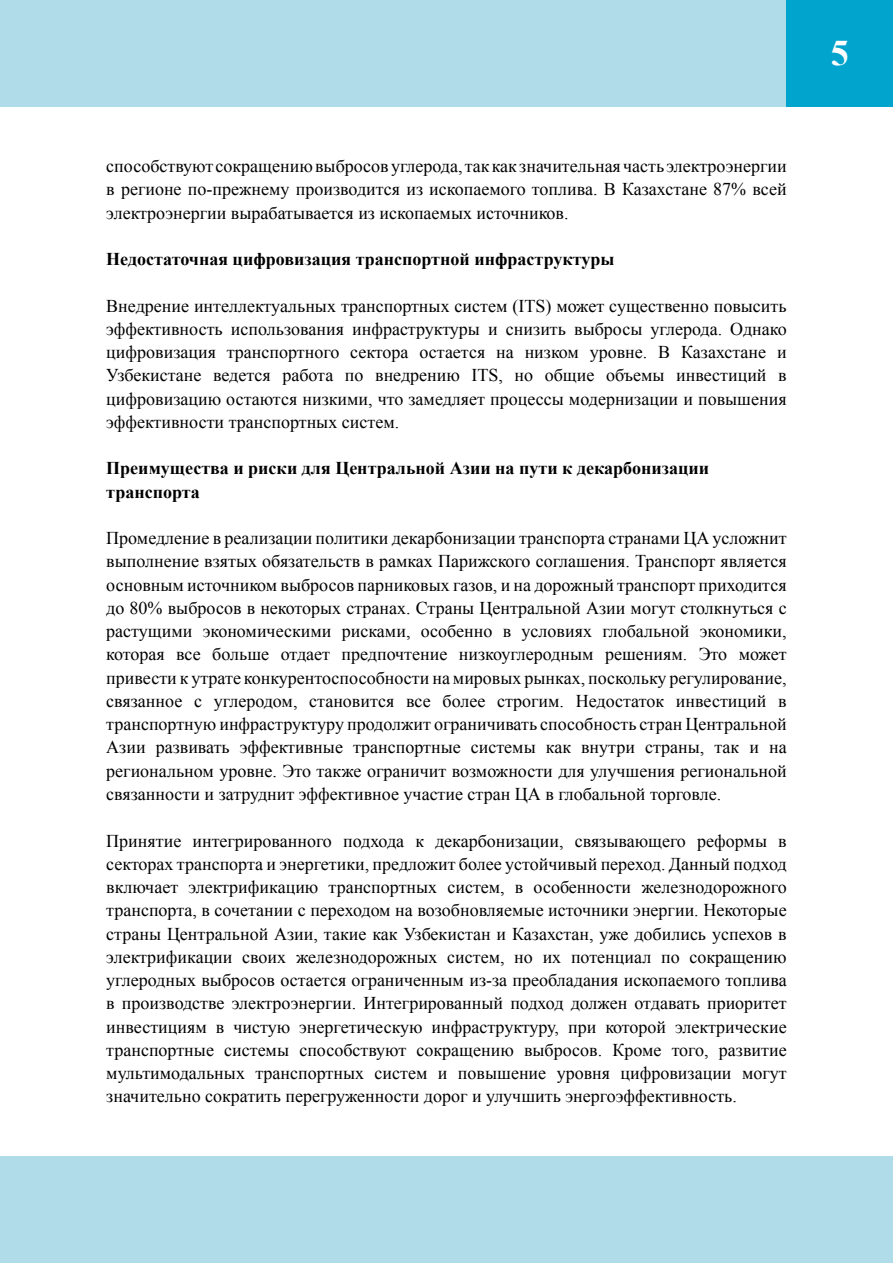
<style>
.page{position:relative;width:893px;height:1263px;background:#fff}
.page>*{position:absolute;margin:0;border:0;box-sizing:border-box;transform-origin:0 0}
.t1{font:700 36px "Times New Roman";color:#fff}
.t2{font:18px/23.2px "Times New Roman";color:#000;text-align:justify}
.t3{font:700 18px/23.2px "Times New Roman";color:#000}
</style>
<div class="page">
<div style="left:0;top:1157px;width:893px;height:106px;background:#b0dcea"></div>
<div style="left:0;top:0;width:893px;height:106px;background:#b0dcea"></div>
<div style="left:787px;top:0;width:106px;height:106px;background:#00a4cd"></div>
<p class="t2" style="left:106px;top:154px;width:682px">способствуют сокращению выбросов углерода, так как значительная часть электроэнергии в регионе по-прежнему производится из ископаемого топлива. В Казахстане 87% всей электроэнергии вырабатывается из ископаемых источников.</p>
<p class="t3" style="left:106px;top:247px;width:510px">Недостаточная цифровизация транспортной инфраструктуры</p>
<p class="t2" style="left:106px;top:294px;width:682px">Внедрение интеллектуальных транспортных систем (ITS) может существенно повысить эффективность использования инфраструктуры и снизить выбросы углерода. Однако цифровизация транспортного сектора остается на низком уровне. В Казахстане и Узбекистане ведется работа по внедрению ITS, но общие объемы инвестиций в цифровизацию остаются низкими, что замедляет процессы модернизации и повышения эффективности транспортных систем.</p>
<p class="t3" style="left:106px;top:456px;width:604px">Преимущества и риски для Центральной Азии на пути к декарбонизации транспорта</p>
<p class="t2" style="left:106px;top:526px;width:682px">Промедление в реализации политики декарбонизации транспорта странами ЦА усложнит выполнение взятых обязательств в рамках Парижского соглашения. Транспорт является основным источником выбросов парниковых газов, и на дорожный транспорт приходится до 80% выбросов в некоторых странах. Страны Центральной Азии могут столкнуться с растущими экономическими рисками, особенно в условиях глобальной экономики, которая все больше отдает предпочтение низкоуглеродным решениям. Это может привести к утрате конкурентоспособности на мировых рынках, поскольку регулирование, связанное с углеродом, становится все более строгим. Недостаток инвестиций в транспортную инфраструктуру продолжит ограничивать способность стран Центральной Азии развивать эффективные транспортные системы как внутри страны, так и на региональном уровне. Это также ограничит возможности для улучшения региональной связанности и затруднит эффективное участие стран ЦА в глобальной торговле.</p>
<p class="t2" style="left:106px;top:828px;width:682px">Принятие интегрированного подхода к декарбонизации, связывающего реформы в секторах транспорта и энергетики, предложит более устойчивый переход. Данный подход включает электрификацию транспортных систем, в особенности железнодорожного транспорта, в сочетании с переходом на возобновляемые источники энергии. Некоторые страны Центральной Азии, такие как Узбекистан и Казахстан, уже добились успехов в электрификации своих железнодорожных систем, но их потенциал по сокращению углеродных выбросов остается ограниченным из-за преобладания ископаемого топлива в производстве электроэнергии. Интегрированный подход должен отдавать приоритет инвестициям в чистую энергетическую инфраструктуру, при которой электрические транспортные системы способствуют сокращению выбросов. Кроме того, развитие мультимодальных транспортных систем и повышение уровня цифровизации могут значительно сократить перегруженности дорог и улучшить энергоэффективность.</p>
<h1 class="t1" style="left:831px;top:28px;width:19px">5</h1>
</div>
